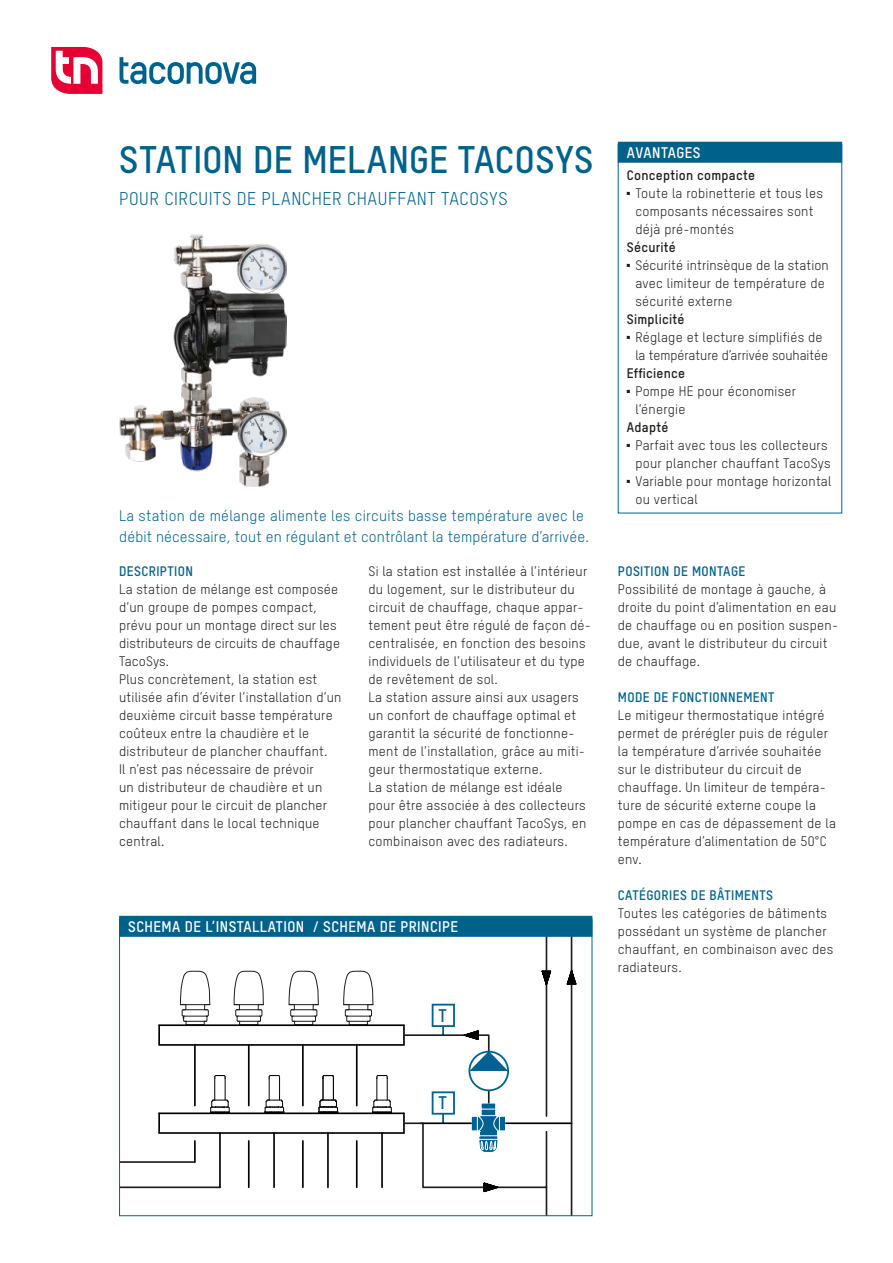
<style>
.page{position:relative;width:893px;height:1263px;background:#fff}
.page>*{position:absolute;margin:0;border:0;box-sizing:border-box;transform-origin:0 0}
.Produkttitel{font:37.5px "T Star Pro Bold";letter-spacing:.005em;color:#00628a}
.Produkttitel_Subline{font:18px "T Star Pro Regular";letter-spacing:.03em;color:#00628a}
.t1{font:17.85px "T Star Pro Bold";color:#006293}
.EA_Lead{font:15px/21px "T Star Pro Regular";letter-spacing:.01em;color:#00628a}
.Box_Titel{font:15px "T Star Pro Bold";letter-spacing:.03em;color:#fff}
.t2{font:13.5px/18px "T Star Pro Regular";letter-spacing:.02em;color:#1d1d1b}
.EA_Titel{font:13.5px "T Star Pro Bold";letter-spacing:.03em;color:#00628a}
.t3{font:13.5px/18px "T Star Pro Regular";color:#1d1d1b}
.t4{font:13.5px "T Star Pro Bold";letter-spacing:.02em;color:#1d1d1b}
</style>
<div class="page">
<svg style="left:51px;top:47px;width:51px;height:47px"></svg>
<svg style="left:120px;top:57px;width:136px;height:27px"></svg>
<svg style="left:121px;top:937px;width:452px;height:277px"></svg>
<svg style="left:121px;top:969px;width:90px;height:57px"></svg>
<hr style="left:194px;top:1141px;width:2px;height:21px;background:#000">
<hr style="left:194px;top:1045px;width:2px;height:61px;background:#000">
<hr style="left:219px;top:1133px;width:2px;height:54px;background:#000">
<hr style="left:248px;top:1045px;width:2px;height:61px;background:#000">
<hr style="left:302px;top:1045px;width:2px;height:61px;background:#000">
<hr style="left:356px;top:1045px;width:2px;height:61px;background:#000">
<hr style="left:248px;top:1141px;width:2px;height:46px;background:#000">
<hr style="left:273px;top:1133px;width:2px;height:54px;background:#000">
<hr style="left:302px;top:1141px;width:2px;height:46px;background:#000">
<hr style="left:327px;top:1133px;width:2px;height:54px;background:#000">
<hr style="left:356px;top:1141px;width:2px;height:46px;background:#000">
<hr style="left:381px;top:1133px;width:2px;height:54px;background:#000">
<svg style="left:566px;top:967px;width:10px;height:18px"></svg>
<svg style="left:541px;top:970px;width:11px;height:17px"></svg>
<div style="left:469px;top:1052px;width:39px;height:38px;background:#fff;border-radius:50%"></div>
<div style="left:468px;top:1051px;width:41px;height:40px;border:2px solid #006293;border-radius:50%"></div>
<svg style="left:469px;top:1051px;width:39px;height:20px"></svg>
<svg style="left:461px;top:1030px;width:18px;height:10px"></svg>
<svg style="left:483px;top:1182px;width:18px;height:10px"></svg>
<div style="left:108px;top:1012px;width:72px;height:9px;background:#fff"></div>
<img style="left:119px;top:234px;width:168px;height:252px">
<div style="left:618px;top:142px;width:224px;height:21px;background:#00628a"></div>
<div style="left:618px;top:145px;width:224px;height:368px;border:1px solid #00628a"></div>
<div style="left:119px;top:916px;width:473px;height:21px;background:#00628a"></div>
<div style="left:119px;top:919px;width:473px;height:297px;border:1px solid #00628a"></div>
<p class="Produkttitel" style="left:119px;top:132px;width:476px">STATION DE MELANGE TACOSYS</p>
<p class="Produkttitel_Subline" style="left:119px;top:186px;width:390px">POUR CIRCUITS DE PLANCHER CHAUFFANT TACOSYS</p>
<p class="EA_Lead" style="left:119px;top:504px;width:471px">La station de mélange alimente les circuits basse température avec le débit nécessaire, tout en régulant et contrôlant la température d’arrivée.</p>
<p class="EA_Titel" style="left:119px;top:561px;width:75px">DESCRIPTION</p>
<p class="t2" style="left:119px;top:580px;width:222px">La station de mélange est composée d’un groupe de pompes compact, prévu pour un montage direct sur les distributeurs de circuits de chauffage<br>TacoSys.</p>
<p class="t2" style="left:119px;top:670px;width:224px">Plus concrètement, la station est utilisée afin d’éviter l’installation d’un deuxième circuit basse température coûteux entre la chaudière et le distributeur de plancher chauffant.<br>Il n’est pas nécessaire de prévoir<br>un distributeur de chaudière et un mitigeur pour le circuit de plancher chauffant dans le local technique central.</p>
<p class="t2" style="left:369px;top:562px;width:224px">Si la station est installée à l’intérieur du logement, sur le distributeur du circuit de chauffage, chaque appar&shy;tement peut être régulé de façon dé&shy;centralisée, en fonction des besoins individuels de l’utilisateur et du type de revêtement de sol.</p>
<p class="t2" style="left:369px;top:688px;width:218px">La station assure ainsi aux usagers un confort de chauffage optimal et garantit la sécurité de fonctionne&shy;ment de l’installation, grâce au miti&shy;geur thermostatique externe.</p>
<p class="t2" style="left:369px;top:778px;width:219px">La station de mélange est idéale pour être associée à des collecteurs pour plancher chauffant TacoSys, en combinaison avec des radiateurs.</p>
<p class="Box_Titel" style="left:128px;top:915px;width:331px">SCHEMA DE L’INSTALLATION / SCHEMA DE PRINCIPE</p>
<p class="t1" style="left:439px;top:1002px;width:10px">T</p>
<p class="Box_Titel" style="left:627px;top:141px;width:75px">AVANTAGES</p>
<p class="t4" style="left:627px;top:165px;width:130px">Conception compacte</p>
<p class="t2" style="left:635px;top:184px;width:189px;text-indent:-9px">■ Toute la robinetterie et tous les composants nécessaires sont déjà pré-montés</p>
<p class="t4" style="left:627px;top:237px;width:50px">Sécurité</p>
<p class="t2" style="left:635px;top:256px;width:195px;text-indent:-9px">■ Sécurité intrinsèque de la station avec limiteur de température de sécurité externe</p>
<p class="t4" style="left:627px;top:309px;width:59px">Simplicité</p>
<p class="t3" style="left:635px;top:328px;width:194px;text-indent:-9px">■ Réglage et lecture simplifiés de la température d’arrivée souhaitée</p>
<p class="t4" style="left:627px;top:363px;width:60px">Efficience</p>
<p class="t2" style="left:635px;top:382px;width:162px;text-indent:-9px">■ Pompe HE pour économiser l’énergie</p>
<p class="t4" style="left:627px;top:417px;width:43px">Adapté</p>
<p class="t2" style="left:627px;top:436px;width:205px;text-align:right">■ Parfait avec tous les collecteurs pour plancher chauffant TacoSys</p>
<p class="t2" style="left:635px;top:472px;width:197px;text-indent:-9px">■ Variable pour montage horizontal ou vertical</p>
<p class="EA_Titel" style="left:618px;top:561px;width:129px">POSITION DE MONTAGE</p>
<p class="t2" style="left:618px;top:580px;width:222px">Possibilité de montage à gauche, à droite du point d’alimentation en eau de chauffage ou en position suspen&shy;due, avant le distributeur du circuit de chauffage.</p>
<p class="EA_Titel" style="left:618px;top:687px;width:158px">MODE DE FONCTIONNEMENT</p>
<p class="t2" style="left:618px;top:706px;width:220px">Le mitigeur thermostatique intégré permet de prérégler puis de réguler la température d’arrivée souhaitée sur le distributeur du circuit de chauffage. Un limiteur de tempéra&shy;ture de sécurité externe coupe la pompe en cas de dépassement de la température d’alimentation de 50°C env.</p>
<p class="EA_Titel" style="left:618px;top:885px;width:157px">CATÉGORIES DE BÂTIMENTS</p>
<p class="t2" style="left:618px;top:904px;width:217px">Toutes les catégories de bâtiments possédant un système de plancher chauffant, en combinaison avec des radiateurs.</p>
<p class="t1" style="left:439px;top:1090px;width:10px">T</p>
</div>
